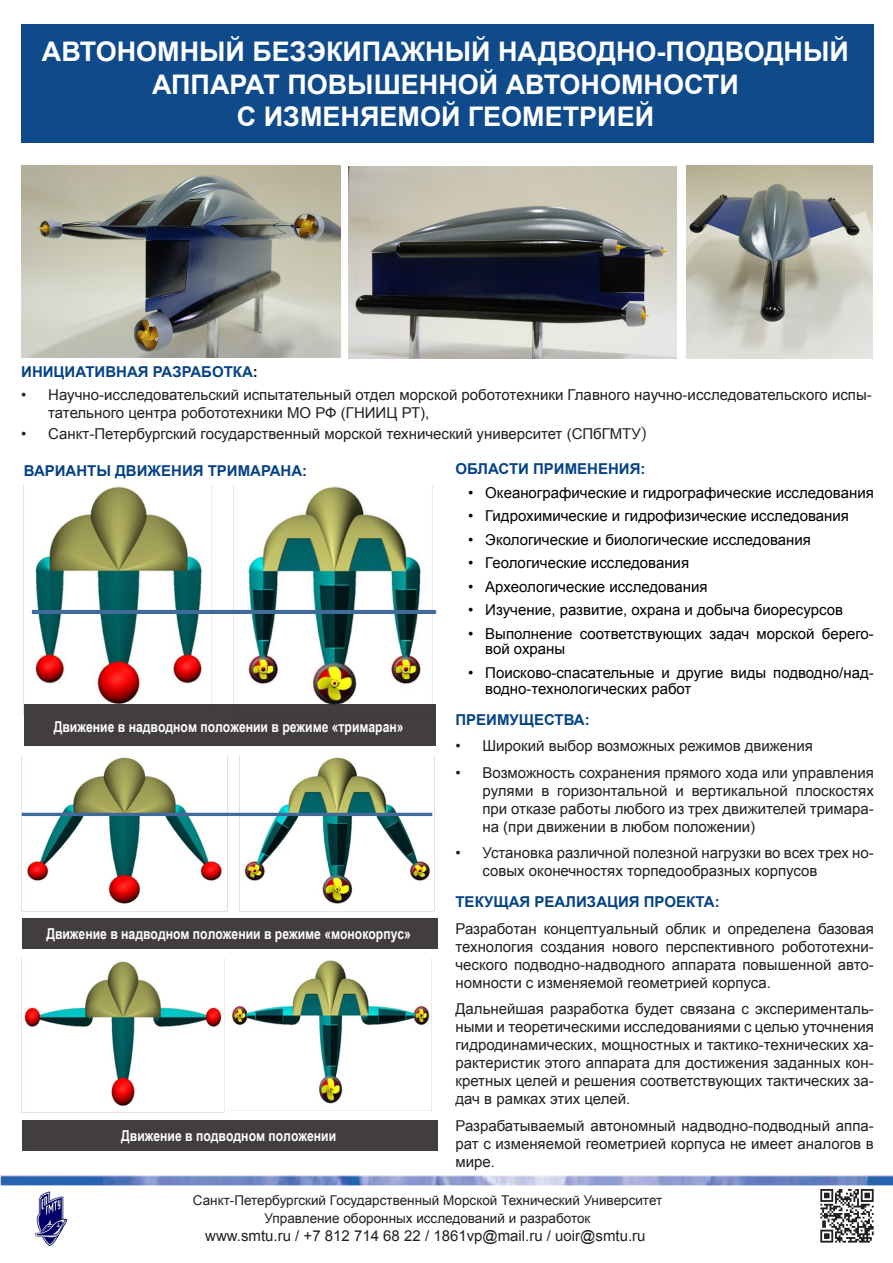
<style>
.page{position:relative;width:893px;height:1263px;background:#fff}
.page>*{position:absolute;margin:0;border:0;box-sizing:border-box;transform-origin:0 0}
.t1{font:700 27px/32.4px "Arial";color:#fff;text-align:center}
.t2{font:15px/18px "Arial";color:#231f20;text-align:justify}
.t3{font:15px/15px "Arial";color:#000}
.t4{font:700 15px "Arial Narrow";color:#fff}
.t5{font:700 15px "Arial";color:#054286}
.t6{font:13.5px "Arial";color:#231f20}
.s1{color:#231f20}
.s2{font-family:"Minion Pro";font-size:18px}
</style>
<div class="page">
<img style="left:21px;top:166px;width:319px;height:191px">
<div style="left:21px;top:24px;width:853px;height:119px;background:#0f4a8b"></div>
<img style="left:24px;top:486px;width:412px;height:219px">
<div style="left:24px;top:705px;width:412px;height:41px;background:#423e3f"></div>
<img style="left:813px;top:1185px;width:67px;height:58px">
<img style="left:35px;top:1191px;width:33px;height:55px">
<img style="left:1px;top:1175px;width:892px;height:10px">
<img style="left:349px;top:166px;width:327px;height:193px">
<img style="left:687px;top:166px;width:186px;height:193px">
<img style="left:22px;top:756px;width:411px;height:155px">
<div style="left:22px;top:918px;width:416px;height:30px;background:#423e3f"></div>
<img style="left:24px;top:958px;width:408px;height:154px">
<div style="left:22px;top:1120px;width:416px;height:30px;background:#423e3f"></div>
<h1 class="t1" style="left:42px;top:36px;width:808px">АВТОНОМНЫЙ БЕЗЭКИПАЖНЫЙ НАДВОДНО-ПОДВОДНЫЙ<br>АППАРАТ ПОВЫШЕННОЙ АВТОНОМНОСТИ<br>С ИЗМЕНЯЕМОЙ ГЕОМЕТРИЕЙ</h1>
<p class="t5" style="left:21px;top:362px;width:238px">ИНИЦИАТИВНАЯ РАЗРАБОТКА<span class="s1">:</span></p>
<p class="t2" style="left:48px;top:385px;width:825px;text-indent:-27px">• Научно-исследовательский испытательный отдел морской робототехники Главного научно-исследовательского испы&shy;тательного центра робототехники МО РФ (ГНИИЦ РТ),</p>
<p class="t2" style="left:21px;top:425px;width:627px">• Санкт-Петербургский государственный морской технический университет (СПбГМТУ<span class="s2">)</span></p>
<p class="t5" style="left:24px;top:460px;width:285px">ВАРИАНТЫ ДВИЖЕНИЯ ТРИМАРАНА:</p>
<p class="t5" style="left:455px;top:459px;width:191px">ОБЛАСТИ ПРИМЕНЕНИЯ:</p>
<p class="t3" style="left:468px;top:485px;width:407px">• Океанографические и гидрографические исследования</p>
<p class="t3" style="left:468px;top:509px;width:382px">• Гидрохимические и гидрофизические исследования</p>
<p class="t3" style="left:468px;top:532px;width:344px">• Экологические и биологические исследования</p>
<p class="t3" style="left:468px;top:556px;width:222px">• Геологические исследования</p>
<p class="t3" style="left:468px;top:579px;width:241px">• Археологические исследования</p>
<p class="t3" style="left:468px;top:603px;width:376px">• Изучение, развитие, охрана и добыча биоресурсов</p>
<p class="t3" style="left:485px;top:626px;width:390px;text-indent:-17px">• Выполнение соответствующих задач морской берего&shy;вой охраны</p>
<p class="t3" style="left:485px;top:664px;width:390px;line-height:16.5px;text-indent:-17px">• Поисково-спасательные и другие виды подводно/над&shy;водно-технологических работ</p>
<p class="t5" style="left:455px;top:709px;width:136px">ПРЕИМУЩЕСТВА:</p>
<p class="t2" style="left:455px;top:737px;width:359px">• Широкий выбор возможных режимов движения</p>
<p class="t2" style="left:482px;top:764px;width:393px;text-indent:-27px">• Возможность сохранения прямого хода или управления рулями в горизонтальной и вертикальной плоскостях при отказе работы любого из трех движителей тримара&shy;на (при движении в любом положении)</p>
<p class="t2" style="left:482px;top:844px;width:393px;text-indent:-27px">• Установка различной полезной нагрузки во всех трех но&shy;совых оконечностях торпедообразных корпусов</p>
<p class="t5" style="left:455px;top:892px;width:266px">ТЕКУЩАЯ РЕАЛИЗАЦИЯ ПРОЕКТА:</p>
<p class="t2" style="left:455px;top:919px;width:420px">Разработан концептуальный облик и определена базовая технология создания нового перспективного робототехни&shy;ческого подводно-надводного аппарата повышенной авто&shy;номности с изменяемой геометрией корпуса.</p>
<p class="t2" style="left:455px;top:1000px;width:420px">Дальнейшая разработка будет связана с эксперименталь&shy;ными и теоретическими исследованиями с целью уточнения гидродинамических, мощностных и тактико-технических ха&shy;рактеристик этого аппарата для достижения заданных кон&shy;кретных целей и решения соответствующих тактических за&shy;дач в рамках этих целей.</p>
<p class="t2" style="left:455px;top:1116px;width:420px">Разрабатываемый автономный надводно-подводный аппа&shy;рат с изменяемой геометрией корпуса не имеет аналогов в мире.</p>
<p class="t4" style="left:54px;top:715px;width:351px">Движение в надводном положении в режиме «тримаран»</p>
<p class="t4" style="left:46px;top:922px;width:366px">Движение в надводном положении в режиме «монокорпус»</p>
<p class="t4" style="left:121px;top:1125px;width:216px">Движение в подводном положении</p>
<p class="t6" style="left:193px;top:1192px;width:471px">Санкт-Петербургский Государственный Морской Технический Университет</p>
<p class="t6" style="left:265px;top:1210px;width:327px">Управление оборонных исследований и разработок</p>
<p class="t2" style="left:205px;top:1227px;width:442px">www.smtu.ru / +7 812 714 68 22 / 1861vp@mail.ru / uoir@smtu.ru</p>
</div>
